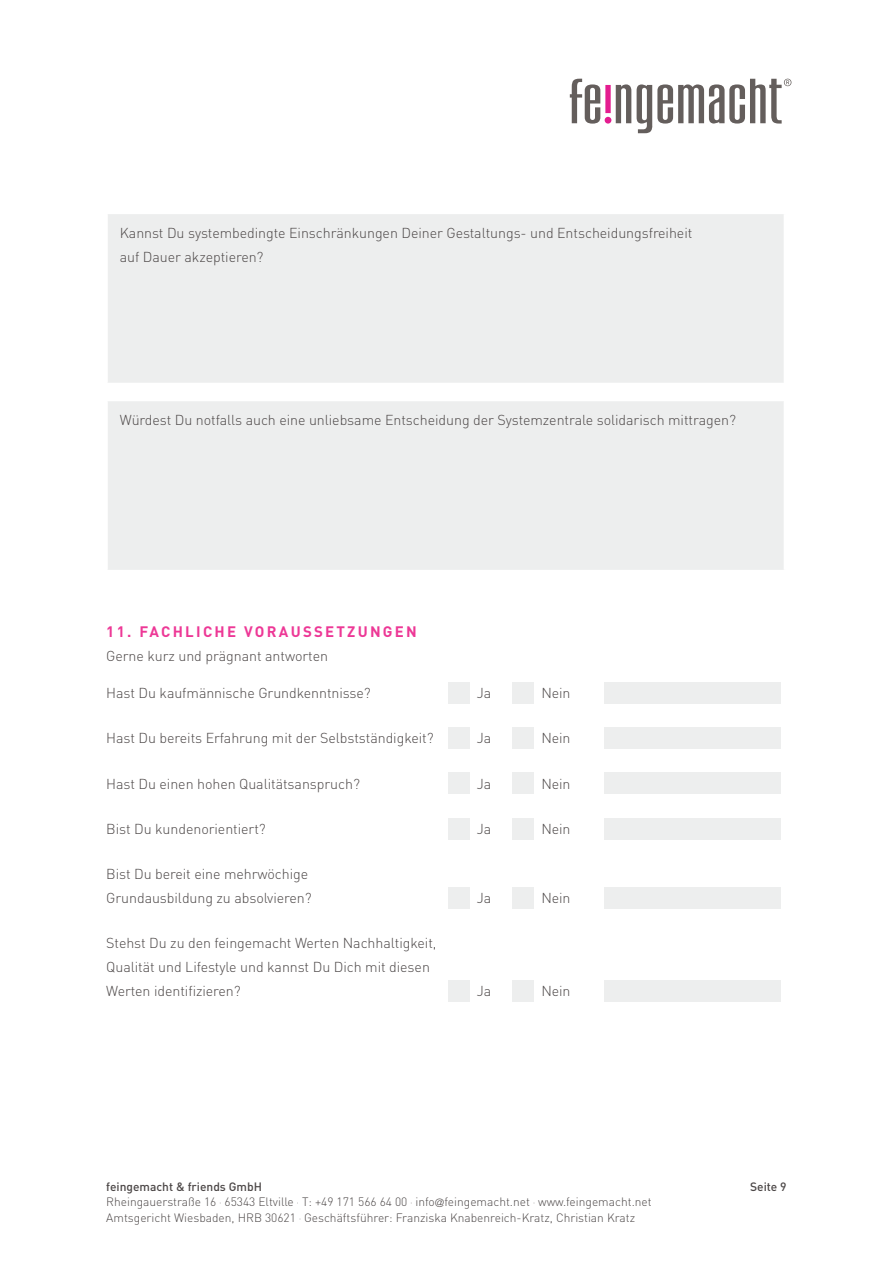
<style>
.page{position:relative;width:893px;height:1263px;background:#fff}
.page>*{position:absolute;margin:0;border:0;box-sizing:border-box;transform-origin:0 0}
.t1{font:700 15px "DIN";letter-spacing:.15em;color:#ed3896}
.t2{font:300 14.25px/24px "DIN";letter-spacing:-.005em;color:#4c4747}
.t3{font:300 12px/15.8px "DIN";color:#4c4747}
.t4{font:500 12px "DIN";color:#4c4747}
.s1{font-weight:500}
.s2{font-size:7.5px}
.s3{font-family:"Frutiger";font-stretch:condensed}
</style>
<div class="page">
<svg style="left:570px;top:79px;width:30px;height:45px"></svg>
<svg style="left:616px;top:84px;width:15px;height:39px"></svg>
<div style="left:605px;top:85px;width:6px;height:28px;background:#e41d90"></div>
<div style="left:605px;top:117px;width:6px;height:7px;background:#e41d90;border-radius:50%"></div>
<svg style="left:637px;top:79px;width:154px;height:54px"></svg>
<div style="left:108px;top:214px;width:676px;height:356px;background:#edeeee"></div>
<div style="left:107px;top:383px;width:678px;height:17px;background:#fff"></div>
<hr style="left:106px;top:400px;width:678px;height:1px;background:#fff">
<div style="left:448px;top:682px;width:22px;height:21px;background:#edeeee"></div>
<div style="left:513px;top:682px;width:21px;height:21px;background:#edeeee"></div>
<div style="left:604px;top:682px;width:177px;height:21px;background:#edeeee"></div>
<div style="left:448px;top:727px;width:22px;height:22px;background:#edeeee"></div>
<div style="left:513px;top:727px;width:21px;height:22px;background:#edeeee"></div>
<div style="left:604px;top:727px;width:177px;height:22px;background:#edeeee"></div>
<div style="left:448px;top:773px;width:22px;height:21px;background:#edeeee"></div>
<div style="left:513px;top:773px;width:21px;height:21px;background:#edeeee"></div>
<div style="left:604px;top:773px;width:177px;height:21px;background:#edeeee"></div>
<div style="left:448px;top:818px;width:22px;height:21px;background:#edeeee"></div>
<div style="left:513px;top:818px;width:21px;height:21px;background:#edeeee"></div>
<div style="left:604px;top:818px;width:177px;height:21px;background:#edeeee"></div>
<div style="left:448px;top:887px;width:22px;height:21px;background:#edeeee"></div>
<div style="left:513px;top:887px;width:21px;height:21px;background:#edeeee"></div>
<div style="left:604px;top:887px;width:177px;height:21px;background:#edeeee"></div>
<div style="left:448px;top:980px;width:22px;height:22px;background:#edeeee"></div>
<div style="left:513px;top:980px;width:21px;height:22px;background:#edeeee"></div>
<div style="left:604px;top:980px;width:177px;height:22px;background:#edeeee"></div>
<p class="t2" style="left:120px;top:220px;width:574px">Kannst Du systembedingte Einschränkungen Deiner Gestaltungs- und Entscheidungsfreiheit auf Dauer akzeptieren?</p>
<p class="t2" style="left:120px;top:407px;width:618px">Würdest Du notfalls auch eine unliebsame Entscheidung der Systemzentrale solidarisch mittragen?</p>
<p class="t1" style="left:106px;top:622px;width:312px">11. FACHLICHE VORAUSSETZUNGE N</p>
<p class="t2" style="left:106px;top:644px;width:223px">Gerne kurz und prägnant antworten</p>
<p class="t2" style="left:106px;top:681px;width:266px">Hast Du kaufmännische Grundkenntnisse?</p>
<p class="t2" style="left:477px;top:681px;width:16px">Ja</p>
<p class="t2" style="left:541px;top:681px;width:31px">Nein</p>
<p class="t2" style="left:106px;top:726px;width:329px">Hast Du bereits Erfahrung mit der Selbstständigkeit?</p>
<p class="t2" style="left:477px;top:726px;width:16px">Ja</p>
<p class="t2" style="left:541px;top:726px;width:31px">Nein</p>
<p class="t2" style="left:106px;top:771px;width:255px">Hast Du einen hohen Qualitätsanspruch?</p>
<p class="t2" style="left:477px;top:771px;width:16px">Ja</p>
<p class="t2" style="left:541px;top:771px;width:31px">Nein</p>
<p class="t2" style="left:106px;top:817px;width:161px">Bist Du kundenorientiert?</p>
<p class="t2" style="left:477px;top:817px;width:16px">Ja</p>
<p class="t2" style="left:541px;top:817px;width:31px">Nein</p>
<p class="t2" style="left:106px;top:862px;width:207px">Bist Du bereit eine mehrwöchige<br>Grundausbildung zu absolvieren?</p>
<p class="t2" style="left:477px;top:886px;width:16px">Ja</p>
<p class="t2" style="left:541px;top:886px;width:31px">Nein</p>
<p class="t2" style="left:106px;top:931px;width:332px">Stehst Du zu den feingemacht Werten Nachhaltigkeit,<br>Qualität und Lifestyle und kannst Du Dich mit diesen<br>Werten identifizieren?</p>
<p class="t2" style="left:477px;top:979px;width:16px">Ja</p>
<p class="t2" style="left:541px;top:979px;width:31px">Nein</p>
<p class="t3" style="left:106px;top:1178px;width:547px"><span class="s1">feingemacht &amp; friends GmbH<br></span>Rheingauerstraße 16 <span class="s2">·</span> 65343 Eltville <span class="s2">·</span> T: +49 171 566 64 00 <span class="s2">·</span> info<span class="s3">@</span>feingemacht.net <span class="s2">·</span> www.feingemacht.net<br>Amtsgericht Wiesbaden, HRB 30621 <span class="s2">·</span> Geschäftsführer: Franziska Knabenreich-Kratz, Christian Kratz</p>
<p class="t4" style="left:750px;top:1178px;width:38px">Seite 9</p>
</div>
